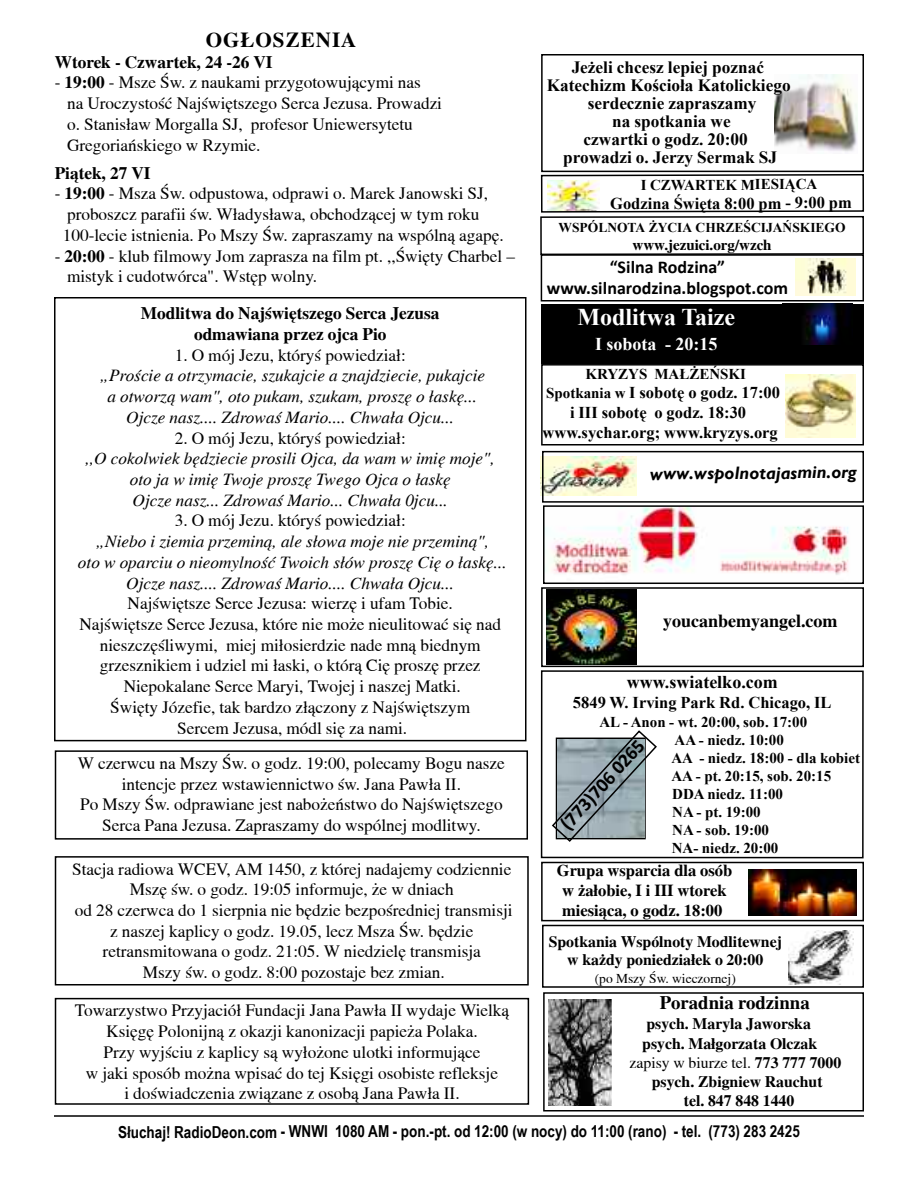
<style>
.page{position:relative;width:918px;height:1188px;background:#fff}
.page>*{position:absolute;margin:0;border:0;box-sizing:border-box;transform-origin:0 0}
.t1{font:700 24px "Times New Roman";color:#fff}
.t2{font:700 21px "Toronto";letter-spacing:.05em;color:#000}
.t3{font:700 19.5px "Calibri";color:#000}
.t4{font:700 18.75px "Toronto";color:#000}
.t5{font:700 18px/21.6px "Calibri";color:#000;text-align:center}
.t6{font:italic 700 18px "Gill Sans";letter-spacing:-.005em;color:#000}
.t7{font:700 18px "Toronto";color:#000}
.t8{font:700 18px "Times New Roman";color:#000}
.t9{font:700 18px "Times New Roman";color:#fff}
.t10{font:17.25px/20.7px "Toronto";color:#000;text-align:center}
.t11{font:italic 17.25px/20.7px "Toronto";color:#000;text-align:center}
.t12{font:700 17.25px/18px "Times New Roman";color:#000;text-align:center}
.t13{font:700 17.25px/20.7px "Toronto";color:#000;text-align:center}
.t14{font:700 16.5px/19.8px "Times New Roman";color:#000;text-align:center}
.t15{font:700 16.5px "Arial Narrow";color:#000}
.t16{font:700 16.5px/19.8px "Toronto";color:#000;text-align:center}
.t17{font:700 15.75px/18px "Toronto";color:#000;text-align:center}
.t18{font:15.75px "Toronto";color:#000}
.t19{font:700 15px/18px "Times New Roman";color:#000}
.t20{font:700 15px "Toronto";color:#000}
.t21{font:700 13.5px "Times New Roman";color:#000}
.t22{font:13.5px "Toronto";color:#000}
.s1{font-weight:700}
.s2{font-size:15px}
</style>
<div class="page">
<hr style="left:54px;top:1115px;width:810px;height:2px;background:#000">
<div style="left:541px;top:54px;width:323px;height:118px;border:2px solid #000"></div>
<img style="left:774px;top:74px;width:83px;height:78px">
<div style="left:541px;top:304px;width:323px;height:59px;background:#000"></div>
<img style="left:549px;top:999px;width:63px;height:107px">
<div style="left:541px;top:587px;width:323px;height:80px;border:2px solid #000"></div>
<svg style="left:540px;top:174px;width:324px;height:82px"></svg>
<div style="left:541px;top:364px;width:323px;height:82px;border:2px solid #000"></div>
<img style="left:785px;top:375px;width:70px;height:62px">
<div style="left:541px;top:254px;width:323px;height:48px;border:2px solid #000"></div>
<div style="left:794px;top:259px;width:63px;height:37px;background:#fffbd7"></div>
<img style="left:807px;top:259px;width:40px;height:35px">
<div style="left:542px;top:925px;width:322px;height:63px;border:2px solid #000"></div>
<div style="left:789px;top:930px;width:68px;height:56px;background:#fff"></div>
<img style="left:789px;top:930px;width:64px;height:54px">
<img style="left:805px;top:304px;width:45px;height:41px">
<img style="left:541px;top:456px;width:96px;height:40px">
<div style="left:542px;top:451px;width:322px;height:52px;border:2px solid #000"></div>
<div style="left:541px;top:670px;width:323px;height:188px;border:2px solid #000"></div>
<svg style="left:552px;top:730px;width:105px;height:112px"></svg>
<div style="left:541px;top:862px;width:323px;height:59px;border:2px solid #000"></div>
<img style="left:748px;top:869px;width:109px;height:46px">
<div style="left:543px;top:992px;width:321px;height:120px;border:2px solid #000"></div>
<img style="left:547px;top:590px;width:90px;height:75px">
<img style="left:546px;top:508px;width:303px;height:67px">
<div style="left:543px;top:505px;width:321px;height:79px;border:2px solid #000"></div>
<div style="left:55px;top:998px;width:474px;height:107px;border:2px solid #000"></div>
<div style="left:55px;top:856px;width:474px;height:129px;border:2px solid #000"></div>
<div style="left:55px;top:750px;width:473px;height:90px;border:2px solid #000"></div>
<div style="left:54px;top:297px;width:472px;height:444px;border:2px solid #000"></div>
<p class="t2" style="left:206px;top:28px;width:152px">OG£OSZENIA</p>
<p class="t13" style="left:55px;top:51px;width:219px">Wtorek - Czwartek, 24 -26 VI</p>
<p class="t10" style="left:67px;top:72px;width:377px;text-align:left;text-indent:-12px">- <span class="s1">19:00</span> - Msze Św. z naukami przygotowującymi nas<br>na Uroczystość Najświętszego Serca Jezusa. Prowadzi o. Stanisław Morgalla SJ, profesor Uniewersytetu Gregoriańskiego w Rzymie.</p>
<p class="t13" style="left:55px;top:162px;width:97px">Piątek, 27 VI</p>
<p class="t10" style="left:63px;top:183px;width:442px;text-align:left;text-indent:-8px">- <span class="s1">19:00</span> - Msza Św. odpustowa, odprawi o. Marek Janowski SJ, proboszcz parafii św. Władysława, obchodzącej w tym roku<br>100-lecie istnienia. Po Mszy Św. zapraszamy na wspólną agapę.</p>
<p class="t10" style="left:67px;top:246px;width:449px;text-align:left;text-indent:-12px">- <span class="s1">20:00</span> - klub filmowy Jom zaprasza na film pt. ,,Święty Charbel – mistyk i cudotwórca". Wstęp wolny.</p>
<p class="t13" style="left:141px;top:303px;width:300px">Modlitwa do Najświętszego Serca Jezusa odmawiana przez ojca Pio</p>
<p class="t10" style="left:175px;top:344px;width:233px">1. O mój Jezu, któryś powiedział:</p>
<p class="t11" style="left:99px;top:365px;width:387px">„Proście a otrzymacie, szukajcie a znajdziecie, pukajcie a otworzą wam", oto pukam, szukam, proszę o łaskę...<br>Ojcze nasz.... Zdrowaś Mario.... Chwała Ojcu...</p>
<p class="t10" style="left:175px;top:427px;width:233px">2. O mój Jezu, któryś powiedział:</p>
<p class="t11" style="left:86px;top:448px;width:411px">,,O cokolwiek będziecie prosili Ojca, da wam w imię moje", oto ja w imię Twoje proszę Twego Ojca o łaskę<br>Ojcze nasz... Zdrowaś Mario... Chwała 0jcu...</p>
<p class="t10" style="left:175px;top:510px;width:233px">3. O mój Jezu. któryś powiedział:</p>
<p class="t11" style="left:78px;top:531px;width:430px">„Niebo i ziemia przeminą, ale słowa moje nie przeminą",<br>oto w oparciu o nieomylność Twoich słów proszę Cię o łaskę...<br>Ojcze nasz.... Zdrowaś Mario.... Chwała Ojcu...</p>
<p class="t10" style="left:79px;top:593px;width:423px">Najświętsze Serce Jezusa: wierzę i ufam Tobie.<br>Najświętsze Serce Jezusa, które nie może nieulitować się nad nieszczęśliwymi, miej miłosierdzie nade mną biednym grzesznikiem i udziel mi łaski, o którą Cię proszę przez Niepokalane Serce Maryi, Twojej i naszej Matki.<br>Święty Józefie, tak bardzo złączony z Najświętszym<br>Sercem Jezusa, módl się za nami.</p>
<p class="t10" style="left:78px;top:753px;width:428px">W czerwcu na Mszy Św. o godz. 19:00, polecamy Bogu nasze intencje przez wstawiennictwo św. Jana Pawła II.<br>Po Mszy Św. odprawiane jest nabożeństwo do Najświętszego Serca Pana Jezusa. Zapraszamy do wspólnej modlitwy.</p>
<p class="t10" style="left:72px;top:858px;width:442px">Stacja radiowa WCEV, AM 1450, z której nadajemy codziennie Mszę św. o godz. 19:05 informuje, że w dniach<br>od 28 czerwca do 1 sierpnia nie będzie bezpośredniej transmisji z naszej kaplicy o godz. 19.05, lecz Msza Św. będzie retransmitowana o godz. 21:05. W niedzielę transmisja<br>Mszy św. o godz. 8:00 pozostaje bez zmian.</p>
<p class="t10" style="left:75px;top:1000px;width:436px">Towarzystwo Przyjaciół Fundacji Jana Pawła II wydaje Wielką Księgę Polonijną z okazji kanonizacji papieża Polaka.<br>Przy wyjściu z kaplicy są wyłożone ulotki informujące<br>w jaki sposób można wpisać do tej Księgi osobiste refleksje<br>i doświadczenia związane z osobą Jana Pawła II.</p>
<p class="t12" style="left:547px;top:59px;width:245px">Jeżeli chcesz lepiej poznać<br>Katechizm Kościoła Katolickiego serdecznie zapraszamy<br>na spotkania we<br>czwartki o godz. 20:00<br>prowadzi o. Jerzy Sermak SJ</p>
<p class="t19" style="left:641px;top:175px;width:178px">I CZWARTEK MIESIĄCA</p>
<p class="t14" style="left:610px;top:193px;width:243px">Godzina Święta 8:00 pm - 9:00 pm</p>
<p class="t21" style="left:559px;top:220px;width:289px">WSPÓLNOTA ŻYCIA CHRZEŚCIJAŃSKIEGO</p>
<p class="t20" style="left:633px;top:236px;width:141px">www.jezuici.org/wzch</p>
<p class="t5" style="left:547px;top:258px;width:243px">“Silna Rodzina” www.silnarodzina.blogspot.com</p>
<h1 class="t1" style="left:577px;top:304px;width:159px">Modlitwa Taize</h1>
<p class="t9" style="left:595px;top:334px;width:124px">I sobota - 20:15</p>
<p class="t19" style="left:585px;top:365px;width:162px">KRYZYS MAŁŻEŃSKI</p>
<p class="t14" style="left:543px;top:383px;width:239px"><span class="s2">Spotkania w</span> I sobotę o godz. 17:00 i III sobotę o godz. 18:30 www.sychar.org; www.kryzys.org</p>
<p class="t6" style="left:650px;top:462px;width:208px">www.wspolnotajasmin.org</p>
<p class="t7" style="left:663px;top:611px;width:176px">youcanbemyangel.com</p>
<p class="t8" style="left:627px;top:672px;width:153px">www.swiatelko.com</p>
<p class="t14" style="left:573px;top:693px;width:260px">5849 W. Irving Park Rd. Chicago, IL</p>
<p class="t19" style="left:671px;top:713px;width:190px;text-indent:-72px">AL - Anon - wt. 20:00, sob. 17:00<br>AA - niedz. 10:00<br>AA - niedz. 18:00 - dla kobiet<br>AA - pt. 20:15, sob. 20:15<br>DDA niedz. 11:00<br>NA - pt. 19:00<br>NA - sob. 19:00<br>NA- niedz. 20:00</p>
<p class="t3" style="left:558px;top:822px;width:116px;rotate:-48deg">(773)706 0265</p>
<p class="t16" style="left:557px;top:861px;width:177px">Grupa wsparcia dla osób w żałobie, I i III wtorek miesiąca, o godz. 18:00</p>
<p class="t17" style="left:549px;top:932px;width:235px">Spotkania Wspólnoty Modlitewnej w każdy poniedziałek o 20:00</p>
<p class="t22" style="left:595px;top:971px;width:142px">(po Mszy Św. wieczornej)</p>
<p class="t4" style="left:660px;top:991px;width:151px">Poradnia rodzinna</p>
<p class="t17" style="left:646px;top:1015px;width:166px">psych. Maryla Jaworska</p>
<p class="t17" style="left:642px;top:1034px;width:176px">psych. Małgorzata Olczak</p>
<p class="t18" style="left:630px;top:1054px;width:213px">zapisy w biurze tel. <span class="s1">773 777 7000</span></p>
<p class="t17" style="left:652px;top:1072px;width:172px">psych. Zbigniew Rauchut</p>
<p class="t17" style="left:684px;top:1091px;width:112px">tel. 847 848 1440</p>
<p class="t15" style="left:118px;top:1122px;width:683px">Słuchaj! RadioDeon.com - WNWI 1080 AM - pon.-pt. od 12:00 (w nocy) do 11:00 (rano) - tel. (773) 283 2425</p>
</div>
